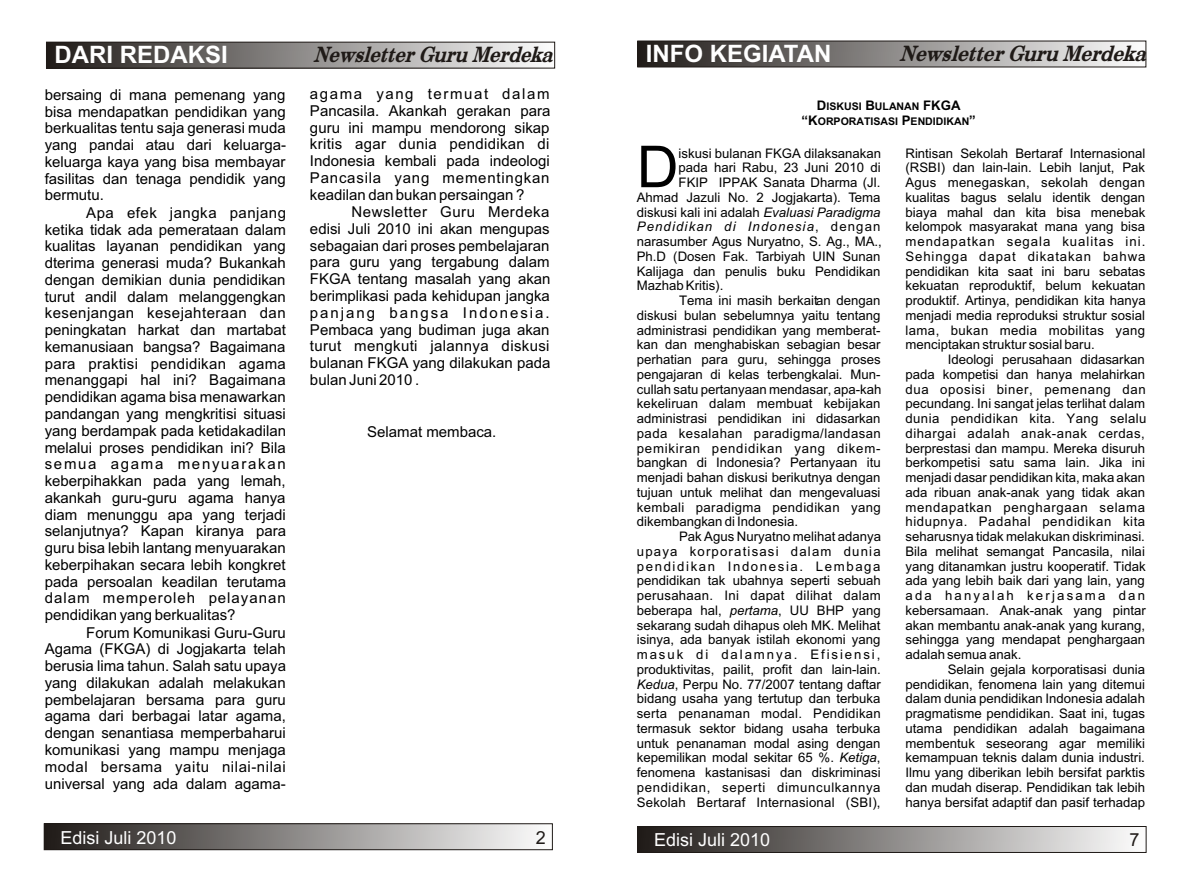
<style>
.page{position:relative;width:1191px;height:894px;background:#fff}
.page>*{position:absolute;margin:0;border:0;box-sizing:border-box;transform-origin:0 0}
.t1{font:57.9px "Arial";color:#000}
.t2{font:700 24px "Arial";color:#fff}
.t3{font:italic 700 21px "Century Schoolbook";color:#1f1a17;scale:.86 1}
.t4{font:italic 700 21px "Century Schoolbook";color:#1f1a17;scale:.84 1}
.t5{font:18px "Arial";color:#fff}
.t6{font:18px "Arial";color:#1f1a17}
.t7{font:15px/16.8px "Arial";color:#000;text-align:justify}
.t8{font:13.2px/14.7px "Arial";color:#000;text-align:justify}
.t9{font:13.2px "Arial";letter-spacing:.045em;color:#000}
.t10{font:13.2px "Arial";letter-spacing:.035em;color:#000}
.t11{font:13.2px "Arial";letter-spacing:.025em;color:#000}
.t12{font:13.2px "Arial";letter-spacing:.03em;color:#000}
.t13{font:13.2px "Arial";letter-spacing:.02em;color:#000}
.t14{font:13.2px "Arial";letter-spacing:.06em;color:#000}
.t15{font:italic 13.2px "Arial";letter-spacing:.085em;color:#000}
.t16{font:13.2px "Arial";letter-spacing:.09em;color:#000}
.t17{font:13.2px "Arial";letter-spacing:.12em;color:#000}
.t18{font:13.2px "Arial";letter-spacing:.145em;color:#000}
.t19{font:700 10.5px/14.7px "Arial";color:#000;text-align:center}
.s1{font-size:13.2px}
.s2{font-style:italic}
.s3{font-style:normal}
</style>
<div class="page">
<div style="left:638px;top:827px;width:508px;height:25px;background:linear-gradient(to right,#1f1a17,#fcfcfc)"></div>
<div style="left:638px;top:826px;width:508px;height:27px;border:1px solid #1f1a17"></div>
<div style="left:638px;top:41px;width:508px;height:26px;background:linear-gradient(to right,#1f1a17,#fcfcfc)"></div>
<div style="left:638px;top:41px;width:508px;height:26px;border:1px solid #1f1a17"></div>
<div style="left:46px;top:42px;width:509px;height:26px;background:linear-gradient(to right,#1f1a17,#fdfdfd)"></div>
<div style="left:46px;top:42px;width:509px;height:26px;border:1px solid #1f1a17"></div>
<div style="left:44px;top:824px;width:508px;height:26px;background:linear-gradient(to right,#1f1a17,#fcfcfc)"></div>
<div style="left:44px;top:824px;width:509px;height:26px;border:1px solid #1f1a17"></div>
<h2 class="t2" style="left:54px;top:46px;width:175px">DARI REDAKSI</h2>
<h3 class="t4" style="left:314px;top:47px;width:286px">Newsletter Guru Merdeka</h3>
<p class="t7" style="left:45px;top:87px;width:243px">bersaing di mana pemenang yang bisa mendapatkan pendidikan yang berkualitas tentu saja generasi muda yang pandai atau dari keluarga&shy;keluarga kaya yang bisa membayar fasilitas dan tenaga pendidik yang bermutu.</p>
<p class="t7" style="left:45px;top:206px;width:243px;text-indent:42px">Apa efek jangka panjang ketika tidak ada pemerataan dalam kualitas layanan pendidikan yang dterima generasi muda? Bukankah dengan demikian dunia pendidikan turut andil dalam melanggengkan kesenjangan kesejahteraan dan peningkatan harkat dan martabat kemanusiaan bangsa? Bagaimana para praktisi pendidikan agama menanggapi hal ini? Bagaimana pendidikan agama bisa menawarkan pandangan yang mengkritisi situasi yang berdampak pada ketidakadilan melalui proses pendidikan ini? Bila semua agama menyuarakan keberpihakkan pada yang lemah, akankah guru-guru agama hanya diam menunggu apa yang terjadi selanjutnya? Kapan kiranya para guru bisa lebih lantang menyuarakan keberpihakan secara lebih kongkret pada persoalan keadilan terutama dalam memperoleh pelayanan pendidikan yang berkualitas?</p>
<p class="t7" style="left:45px;top:625px;width:243px;text-indent:42px">Forum Komunikasi Guru-Guru Agama (FKGA) di Jogjakarta telah berusia lima tahun. Salah satu upaya yang dilakukan adalah melakukan pembelajaran bersama para guru agama dari berbagai latar agama, dengan senantiasa memperbaharui komunikasi yang mampu menjaga modal bersama yaitu nilai-nilai universal yang ada dalam agama-</p>
<p class="t7" style="left:310px;top:87px;width:242px">agama yang termuat dalam Pancasila. Akankah gerakan para guru ini mampu mendorong sikap kritis agar dunia pendidikan di Indonesia kembali pada indeologi Pancasila yang mementingkan keadilan dan bukan persaingan ?</p>
<p class="t7" style="left:310px;top:205px;width:242px;text-indent:42px">Newsletter Guru Merdeka edisi Juli 2010 ini akan mengupas sebagaian dari proses pembelajaran para guru yang tergabung dalam FKGA tentang masalah yang akan berimplikasi pada kehidupan jangka panjang bangsa Indonesia.<br>Pembaca yang budiman juga akan turut mengkuti jalannya diskusi bulanan FKGA yang dilakukan pada bulan Juni 2010 .</p>
<p class="t7" style="left:367px;top:424px;width:131px">Selamat membaca.</p>
<h3 class="t5" style="left:60px;top:831px;width:118px">Edisi Juli 2010</h3>
<h3 class="t6" style="left:536px;top:831px;width:12px">2</h3>
<h2 class="t2" style="left:646px;top:45px;width:187px">INFO KEGIATAN</h2>
<h3 class="t3" style="left:900px;top:46px;width:288px">Newsletter Guru Merdeka</h3>
<p class="t19" style="left:802px;top:100px;width:176px"><span class="s1">D</span>ISKUSI <span class="s1">B</span>ULANAN <span class="s1">FKGA “K</span>ORPORATISASI <span class="s1">P</span>ENDIDIKAN<span class="s1">”</span></p>
<h1 class="t1" style="left:637px;top:145px;width:43px">D</h1>
<p class="t8" style="left:679px;top:147px;width:204px">iskusi bulanan FKGA dilaksanakan</p>
<p class="t8" style="left:679px;top:162px;width:204px">pada hari Rabu, 23 Juni 2010 di</p>
<p class="t8" style="left:679px;top:176px;width:203px">FKIP IPPAK Sanata Dharma (Jl.</p>
<p class="t8" style="left:637px;top:191px;width:245px">Ahmad Jazuli No. 2 Jogjakarta). Tema</p>
<p class="t8" style="left:637px;top:206px;width:245px">diskusi kali ini adalah <span class="s2">Evaluasi Paradigma</span></p>
<p class="t15" style="left:637px;top:222px;width:245px">Pendidikan di Indonesia<span class="s3">, dengan</span></p>
<p class="t8" style="left:637px;top:235px;width:247px">narasumber Agus Nuryatno, S. Ag., MA.,</p>
<p class="t8" style="left:637px;top:250px;width:245px">Ph.D (Dosen Fak. Tarbiyah UIN Sunan</p>
<p class="t8" style="left:637px;top:265px;width:245px">Kalijaga dan penulis buku Pendidikan</p>
<p class="t8" style="left:637px;top:280px;width:88px">Mazhab Kritis).</p>
<p class="t8" style="left:679px;top:294px;width:203px">Tema ini masih berkaitan dengan</p>
<p class="t8" style="left:637px;top:309px;width:245px">diskusi bulan sebelumnya yaitu tentang</p>
<p class="t8" style="left:637px;top:324px;width:245px">administrasi pendidikan yang memberat-</p>
<p class="t8" style="left:637px;top:339px;width:245px">kan dan menghabiskan sebagian besar</p>
<p class="t8" style="left:637px;top:353px;width:245px">perhatian para guru, sehingga proses</p>
<p class="t8" style="left:637px;top:368px;width:245px">pengajaran di kelas terbengkalai. Mun-</p>
<p class="t8" style="left:637px;top:383px;width:246px">cullah satu pertanyaan mendasar, apa-kah</p>
<p class="t8" style="left:637px;top:398px;width:245px">kekeliruan dalam membuat kebijakan</p>
<p class="t8" style="left:637px;top:412px;width:245px">administrasi pendidikan ini didasarkan</p>
<p class="t10" style="left:637px;top:428px;width:246px">pada kesalahan paradigma/landasan</p>
<p class="t14" style="left:637px;top:443px;width:245px">pemikiran pendidikan yang dikem-</p>
<p class="t8" style="left:637px;top:457px;width:245px">bangkan di Indonesia? Pertanyaan itu</p>
<p class="t8" style="left:637px;top:471px;width:245px">menjadi bahan diskusi berikutnya dengan</p>
<p class="t8" style="left:637px;top:486px;width:245px">tujuan untuk melihat dan mengevaluasi</p>
<p class="t12" style="left:637px;top:502px;width:245px">kembali paradigma pendidikan yang</p>
<p class="t8" style="left:637px;top:516px;width:163px">dikembangkan di Indonesia.</p>
<p class="t8" style="left:679px;top:530px;width:204px">Pak Agus Nuryatno melihat adanya</p>
<p class="t16" style="left:637px;top:546px;width:245px">upaya korporatisasi dalam dunia</p>
<p class="t17" style="left:637px;top:561px;width:245px">pendidikan Indonesia. Lembaga</p>
<p class="t8" style="left:637px;top:575px;width:245px">pendidikan tak ubahnya seperti sebuah</p>
<p class="t11" style="left:637px;top:590px;width:245px">perusahaan. Ini dapat dilihat dalam</p>
<p class="t8" style="left:637px;top:604px;width:245px">beberapa hal, <span class="s2">pertama</span>, UU BHP yang</p>
<p class="t8" style="left:637px;top:619px;width:245px">sekarang sudah dihapus oleh MK. Melihat</p>
<p class="t8" style="left:637px;top:634px;width:245px">isinya, ada banyak istilah ekonomi yang</p>
<p class="t18" style="left:637px;top:649px;width:245px">masuk di dalamnya. Efisiensi,</p>
<p class="t8" style="left:637px;top:663px;width:245px">produktivitas, pailit, profit dan lain-lain.</p>
<p class="t8" style="left:637px;top:678px;width:246px"><span class="s2">Kedua</span>, Perpu No. 77/2007 tentang daftar</p>
<p class="t8" style="left:637px;top:693px;width:245px">bidang usaha yang tertutup dan terbuka</p>
<p class="t13" style="left:637px;top:708px;width:245px">serta penanaman modal. Pendidikan</p>
<p class="t8" style="left:637px;top:722px;width:245px">termasuk sektor bidang usaha terbuka</p>
<p class="t8" style="left:637px;top:737px;width:245px">untuk penanaman modal asing dengan</p>
<p class="t8" style="left:637px;top:752px;width:245px">kepemilikan modal sekitar 65 %. <span class="s2">Ketiga</span>,</p>
<p class="t8" style="left:637px;top:766px;width:245px">fenomena kastanisasi dan diskriminasi</p>
<p class="t9" style="left:637px;top:782px;width:245px">pendidikan, seperti dimunculkannya</p>
<p class="t8" style="left:637px;top:796px;width:245px">Sekolah Bertaraf Internasional (SBI),</p>
<p class="t8" style="left:905px;top:147px;width:242px">Rintisan Sekolah Bertaraf Internasional (RSBI) dan lain-lain. Lebih lanjut, Pak Agus menegaskan, sekolah dengan kualitas bagus selalu identik dengan biaya mahal dan kita bisa menebak kelompok masyarakat mana yang bisa mendapatkan segala kualitas ini.<br>Sehingga dapat dikatakan bahwa pendidikan kita saat ini baru sebatas kekuatan reproduktif, belum kekuatan produktif. Artinya, pendidikan kita hanya menjadi media reproduksi struktur sosial lama, bukan media mobilitas yang menciptakan struktur sosial baru.</p>
<p class="t8" style="left:905px;top:353px;width:243px;text-align:left;text-indent:42px">Ideologi perusahaan didasarkan pada kompetisi dan hanya melahirkan dua oposisi biner, pemenang dan pecundang. Ini sangat jelas terlihat dalam dunia pendidikan kita. Yang selalu dihargai adalah anak-anak cerdas, berprestasi dan mampu. Mereka disuruh berkompetisi satu sama lain. Jika ini menjadi dasar pendidikan kita, maka akan ada ribuan anak-anak yang tidak akan mendapatkan penghargaan selama hidupnya. Padahal pendidikan kita seharusnya tidak melakukan diskriminasi.<br>Bila melihat semangat Pancasila, nilai yang ditanamkan justru kooperatif. Tidak ada yang lebih baik dari yang lain, yang ada hanyalah kerjasama dan kebersamaan. Anak-anak yang pintar akan membantu anak-anak yang kurang, sehingga yang mendapat penghargaan adalah semua anak.</p>
<p class="t8" style="left:905px;top:663px;width:241px;text-indent:42px">Selain gejala korporatisasi dunia pendidikan, fenomena lain yang ditemui dalam dunia pendidikan Indonesia adalah pragmatisme pendidikan. Saat ini, tugas utama pendidikan adalah bagaimana membentuk seseorang agar memiliki kemampuan teknis dalam dunia industri.<br>Ilmu yang diberikan lebih bersifat parktis dan mudah diserap. Pendidikan tak lebih hanya bersifat adaptif dan pasif terhadap</p>
<h3 class="t5" style="left:654px;top:833px;width:118px">Edisi Juli 2010</h3>
<h3 class="t6" style="left:1129px;top:833px;width:12px">7</h3>
</div>
